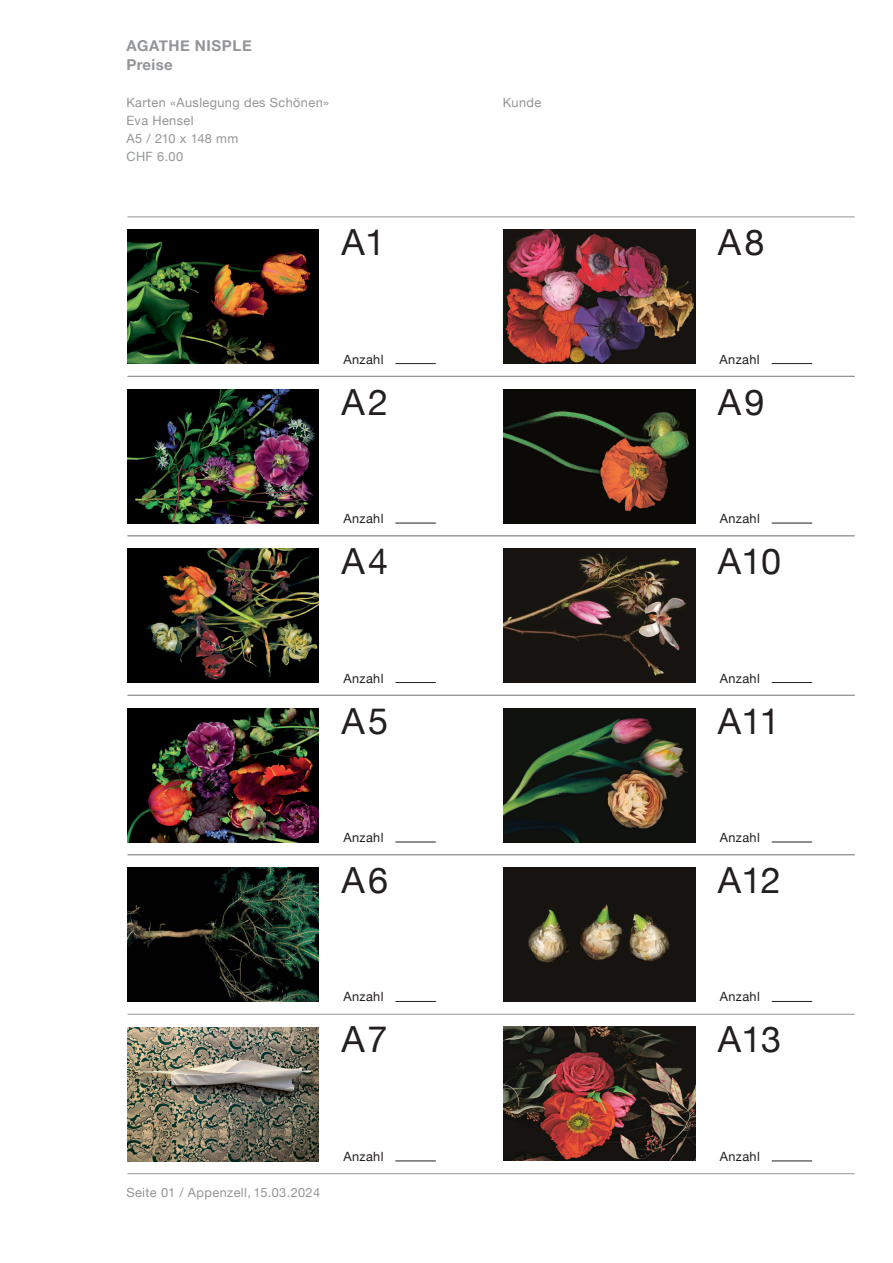
<style>
.page{position:relative;width:893px;height:1263px;background:#fff}
.page>*{position:absolute;margin:0;border:0;box-sizing:border-box;transform-origin:0 0}
.t1{font:36px "Helvetica Neue";letter-spacing:.01em;color:#231f20}
.t2{font:700 15px/19.2px "Helvetica Neue";letter-spacing:.04em;color:#939598}
.t3{font:12.75px/18px "Helvetica Neue";letter-spacing:.03em;color:#939598}
.t4{font:12.75px "Helvetica Neue";letter-spacing:.03em;color:#231f20}
</style>
<div class="page">
<hr style="left:128px;top:217px;width:727px;height:1px;background:#939598">
<hr style="left:128px;top:376px;width:727px;height:1px;background:#939598">
<hr style="left:128px;top:535px;width:727px;height:1px;background:#939598">
<hr style="left:128px;top:695px;width:727px;height:1px;background:#939598">
<hr style="left:128px;top:854px;width:727px;height:1px;background:#939598">
<hr style="left:128px;top:1014px;width:727px;height:1px;background:#939598">
<hr style="left:128px;top:1173px;width:727px;height:1px;background:#939598">
<img style="left:128px;top:230px;width:191px;height:134px">
<img style="left:128px;top:389px;width:191px;height:134px">
<img style="left:128px;top:549px;width:191px;height:134px">
<img style="left:128px;top:708px;width:191px;height:134px">
<img style="left:128px;top:868px;width:191px;height:133px">
<img style="left:504px;top:1027px;width:191px;height:134px">
<img style="left:504px;top:230px;width:191px;height:134px">
<img style="left:504px;top:389px;width:191px;height:134px">
<img style="left:504px;top:549px;width:191px;height:134px">
<img style="left:504px;top:708px;width:191px;height:134px">
<img style="left:504px;top:868px;width:191px;height:133px">
<hr style="left:395px;top:363px;width:41px;height:1px;background:#231f20">
<hr style="left:395px;top:523px;width:41px;height:1px;background:#231f20">
<hr style="left:395px;top:682px;width:41px;height:1px;background:#231f20">
<hr style="left:395px;top:842px;width:41px;height:1px;background:#231f20">
<hr style="left:395px;top:1001px;width:41px;height:1px;background:#231f20">
<img style="left:128px;top:1027px;width:191px;height:134px">
<hr style="left:395px;top:1161px;width:41px;height:1px;background:#231f20">
<hr style="left:772px;top:363px;width:40px;height:1px;background:#231f20">
<hr style="left:772px;top:523px;width:40px;height:1px;background:#231f20">
<hr style="left:772px;top:682px;width:40px;height:1px;background:#231f20">
<hr style="left:772px;top:842px;width:40px;height:1px;background:#231f20">
<hr style="left:772px;top:1001px;width:40px;height:1px;background:#231f20">
<hr style="left:772px;top:1161px;width:40px;height:1px;background:#231f20">
<p class="t2" style="left:126px;top:36px;width:127px">AGATHE NISPLE<br>Preise</p>
<p class="t3" style="left:126px;top:94px;width:204px">Karten «Auslegung des Schönen»<br>Eva Hensel<br>A5 / 210 x 148 mm<br>CHF 6.00</p>
<h1 class="t1" style="left:342px;top:216px;width:45px">A1</h1>
<p class="t4" style="left:343px;top:350px;width:42px">Anzahl</p>
<h1 class="t1" style="left:342px;top:376px;width:48px">A2</h1>
<p class="t4" style="left:343px;top:509px;width:42px">Anzahl</p>
<h1 class="t1" style="left:342px;top:535px;width:48px">A4</h1>
<p class="t4" style="left:343px;top:669px;width:42px">Anzahl</p>
<h1 class="t1" style="left:342px;top:695px;width:48px">A5</h1>
<p class="t4" style="left:343px;top:828px;width:42px">Anzahl</p>
<h1 class="t1" style="left:342px;top:854px;width:48px">A6</h1>
<p class="t4" style="left:343px;top:988px;width:42px">Anzahl</p>
<h1 class="t1" style="left:342px;top:1014px;width:47px">A7</h1>
<p class="t3" style="left:126px;top:1184px;width:195px">Seite 01 / Appenzell, 15.03.2024</p>
<p class="t4" style="left:343px;top:1147px;width:42px">Anzahl</p>
<p class="t3" style="left:503px;top:94px;width:40px">Kunde</p>
<h1 class="t1" style="left:718px;top:216px;width:48px">A8</h1>
<p class="t4" style="left:720px;top:350px;width:42px">Anzahl</p>
<h1 class="t1" style="left:718px;top:376px;width:48px">A9</h1>
<p class="t4" style="left:720px;top:509px;width:42px">Anzahl</p>
<h1 class="t1" style="left:718px;top:535px;width:65px">A10</h1>
<p class="t4" style="left:720px;top:669px;width:42px">Anzahl</p>
<h1 class="t1" style="left:718px;top:695px;width:63px">A11</h1>
<p class="t4" style="left:720px;top:828px;width:42px">Anzahl</p>
<h1 class="t1" style="left:718px;top:854px;width:65px">A12</h1>
<p class="t4" style="left:720px;top:988px;width:42px">Anzahl</p>
<h1 class="t1" style="left:718px;top:1014px;width:65px">A13</h1>
<p class="t4" style="left:720px;top:1147px;width:42px">Anzahl</p>
</div>
